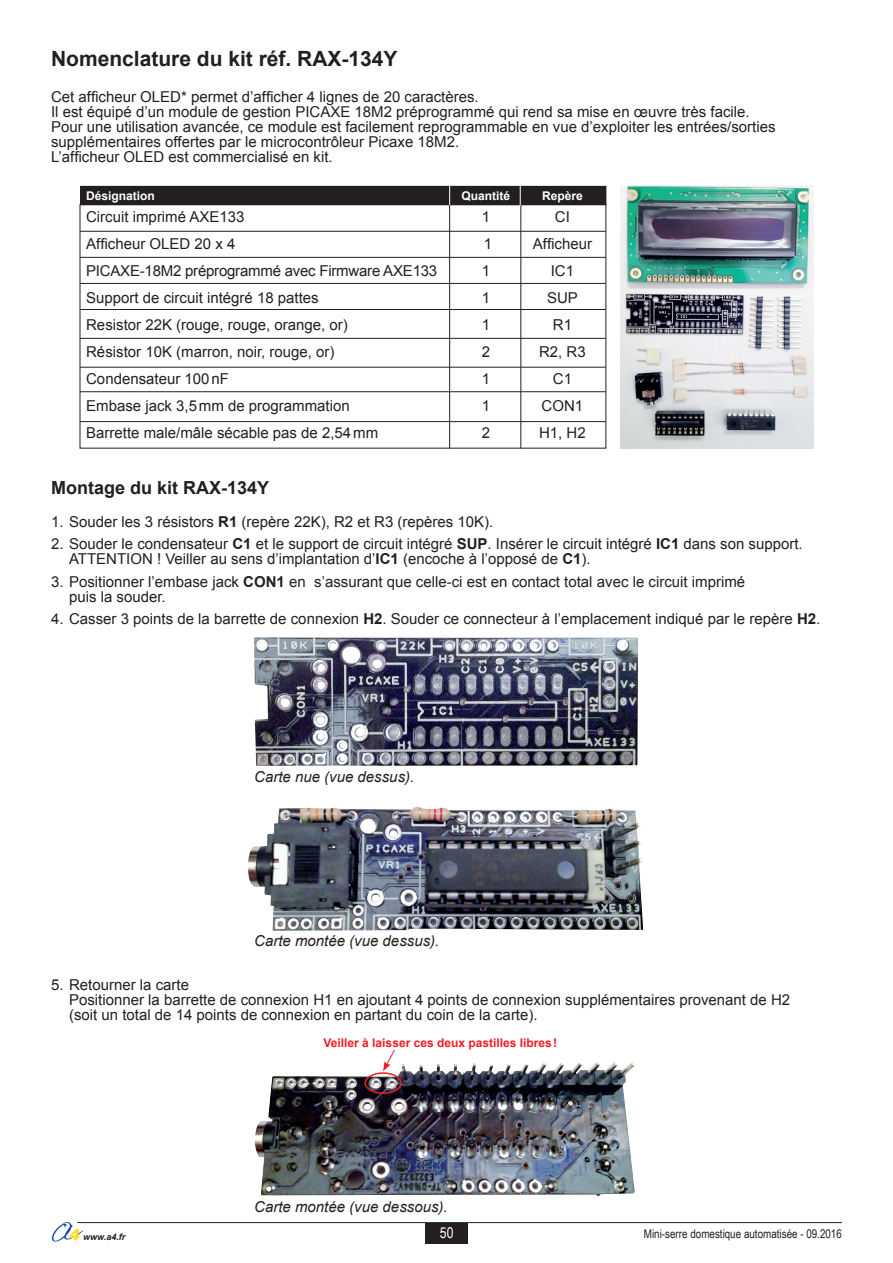
<style>
.page{position:relative;width:893px;height:1263px;background:#fff}
.page>*{position:absolute;margin:0;border:0;box-sizing:border-box;transform-origin:0 0}
.t1{font:700 21px "Arial";color:#231f20}
.t2{font:700 18px "Arial";color:#231f20}
.t3{font:15px/15px "Arial";color:#231f20}
.t4{font:italic 15px "Arial";color:#231f20}
.t5{font:15px "Arial Narrow";color:#fff}
.t6{font:12px "Arial Narrow";color:#231f20}
.t7{font:700 12px "Arial";color:#ee1d23}
.t8{font:700 12px "Arial";color:#fff}
.t9{font:italic 700 9px "Arial";color:#231f20}
.s1{font-weight:700}
</style>
<div class="page">
<img style="left:51px;top:1222px;width:32px;height:19px">
<hr style="left:77px;top:1222px;width:765px;height:1px;background:#231f20">
<div style="left:425px;top:1223px;width:43px;height:20px;background:#231f20"></div>
<img style="left:620px;top:185px;width:193px;height:263px">
<div style="left:81px;top:186px;width:525px;height:19px;background:#231f20"></div>
<hr style="left:80px;top:231px;width:526px;height:1px;background:#231f20">
<hr style="left:80px;top:257px;width:526px;height:1px;background:#231f20">
<hr style="left:80px;top:283px;width:526px;height:1px;background:#231f20">
<hr style="left:80px;top:309px;width:526px;height:1px;background:#231f20">
<hr style="left:80px;top:338px;width:526px;height:1px;background:#231f20">
<hr style="left:80px;top:367px;width:526px;height:1px;background:#231f20">
<hr style="left:80px;top:391px;width:526px;height:1px;background:#231f20">
<hr style="left:80px;top:421px;width:526px;height:1px;background:#231f20">
<svg style="left:449px;top:185px;width:1px;height:20px"></svg>
<hr style="left:449px;top:205px;width:1px;height:243px;background:#231f20">
<hr style="left:520px;top:205px;width:1px;height:243px;background:#231f20">
<svg style="left:520px;top:185px;width:1px;height:20px"></svg>
<img style="left:254px;top:637px;width:384px;height:129px">
<img style="left:248px;top:807px;width:395px;height:124px">
<img style="left:255px;top:1062px;width:380px;height:134px">
<div style="left:364px;top:1072px;width:38px;height:22px;border:2px solid #ee1d23;border-radius:50%"></div>
<svg style="left:383px;top:1050px;width:13px;height:21px"></svg>
<p class="t1" style="left:51px;top:45px;width:348px">Nomenclature du kit réf. RAX-134Y</p>
<p class="t3" style="left:51px;top:90px;width:429px">Cet afficheur OLED* permet d’afficher 4 lignes de 20 caractères.</p>
<p class="t3" style="left:51px;top:105px;width:700px">Il est équipé d’un module de gestion PICAXE 18M2 préprogrammé qui rend sa mise en œuvre très facile.</p>
<p class="t3" style="left:51px;top:120px;width:726px">Pour une utilisation avancée, ce module est facilement reprogrammable en vue d’exploiter les entrées/sorties supplémentaires offertes par le microcontrôleur Picaxe 18M2.</p>
<p class="t3" style="left:51px;top:150px;width:283px">L’afficheur OLED est commercialisé en kit.</p>
<p class="t8" style="left:86px;top:188px;width:70px">Désignation</p>
<p class="t8" style="left:462px;top:188px;width:50px">Quantité</p>
<p class="t8" style="left:542px;top:188px;width:42px">Repère</p>
<p class="t3" style="left:86px;top:209px;width:160px">Circuit imprimé AXE133</p>
<p class="t3" style="left:482px;top:209px;width:10px">1</p>
<p class="t3" style="left:555px;top:209px;width:16px">CI</p>
<p class="t3" style="left:86px;top:236px;width:151px">Afficheur OLED 20 x 4</p>
<p class="t3" style="left:484px;top:236px;width:10px">1</p>
<p class="t3" style="left:533px;top:236px;width:61px">Afficheur</p>
<p class="t3" style="left:86px;top:263px;width:353px">PICAXE-18M2 préprogrammé avec Firmware AXE133</p>
<p class="t3" style="left:482px;top:263px;width:10px">1</p>
<p class="t3" style="left:551px;top:263px;width:25px">IC1</p>
<p class="t3" style="left:86px;top:290px;width:234px">Support de circuit intégré 18 pattes</p>
<p class="t3" style="left:482px;top:290px;width:10px">1</p>
<p class="t3" style="left:547px;top:290px;width:32px">SUP</p>
<p class="t3" style="left:86px;top:317px;width:263px">Resistor 22K (rouge, rouge, orange, or)</p>
<p class="t3" style="left:482px;top:317px;width:10px">1</p>
<p class="t3" style="left:553px;top:317px;width:21px">R1</p>
<p class="t3" style="left:86px;top:344px;width:250px">Résistor 10K (marron, noir, rouge, or)</p>
<p class="t3" style="left:482px;top:344px;width:10px">2</p>
<p class="t3" style="left:539px;top:344px;width:48px">R2, R3</p>
<p class="t3" style="left:86px;top:371px;width:144px">Condensateur 100nF</p>
<p class="t3" style="left:482px;top:371px;width:10px">1</p>
<p class="t3" style="left:553px;top:371px;width:21px">C1</p>
<p class="t3" style="left:86px;top:398px;width:265px">Embase jack 3,5mm de programmation</p>
<p class="t3" style="left:482px;top:398px;width:10px">1</p>
<p class="t3" style="left:542px;top:398px;width:43px">CON1</p>
<p class="t3" style="left:86px;top:425px;width:294px">Barrette male/mâle sécable pas de 2,54mm</p>
<p class="t3" style="left:482px;top:425px;width:10px">2</p>
<p class="t3" style="left:539px;top:425px;width:48px">H1, H2</p>
<p class="t2" style="left:51px;top:475px;width:220px">Montage du kit RAX-134Y</p>
<p class="t3" style="left:51px;top:514px;width:444px">1. Souder les 3 résistors <span class="s1">R1</span> (repère 22K), R2 et R3 (repères 10K).</p>
<p class="t3" style="left:51px;top:536px;width:753px">2. Souder le condensateur <span class="s1">C1</span> et le support de circuit intégré <span class="s1">SUP</span>. Insérer le circuit intégré <span class="s1">IC1</span> dans son support.</p>
<p class="t3" style="left:69px;top:551px;width:523px">ATTENTION ! Veiller au sens d’implantation d’<span class="s1">IC1</span> (encoche à l’opposé de <span class="s1">C1</span>).</p>
<p class="t3" style="left:51px;top:574px;width:696px">3. Positionner l’embase jack <span class="s1">CON1</span> en s’assurant que celle-ci est en contact total avec le circuit imprimé</p>
<p class="t3" style="left:69px;top:589px;width:98px">puis la souder.</p>
<p class="t3" style="left:51px;top:611px;width:771px">4. Casser 3 points de la barrette de connexion <span class="s1">H2</span>. Souder ce connecteur à l’emplacement indiqué par le repère <span class="s1">H2</span>.</p>
<p class="t4" style="left:254px;top:767px;width:162px">Carte nue (vue dessus).</p>
<p class="t4" style="left:254px;top:931px;width:187px">Carte montée (vue dessus).</p>
<p class="t3" style="left:51px;top:977px;width:140px">5. Retourner la carte</p>
<p class="t3" style="left:69px;top:992px;width:723px">Positionner la barrette de connexion H1 en ajoutant 4 points de connexion supplémentaires provenant de H2</p>
<p class="t3" style="left:69px;top:1007px;width:470px">(soit un total de 14 points de connexion en partant du coin de la carte).</p>
<p class="t7" style="left:324px;top:1035px;width:235px">Veiller à laisser ces deux pastilles libres!</p>
<p class="t4" style="left:254px;top:1197px;width:195px">Carte montée (vue dessous).</p>
<p class="t9" style="left:83px;top:1231px;width:44px">www.a4.fr</p>
<p class="t5" style="left:440px;top:1222px;width:15px">50</p>
<p class="t6" style="left:644px;top:1225px;width:199px">Mini-serre domestique automatisée - 09.2016</p>
</div>
